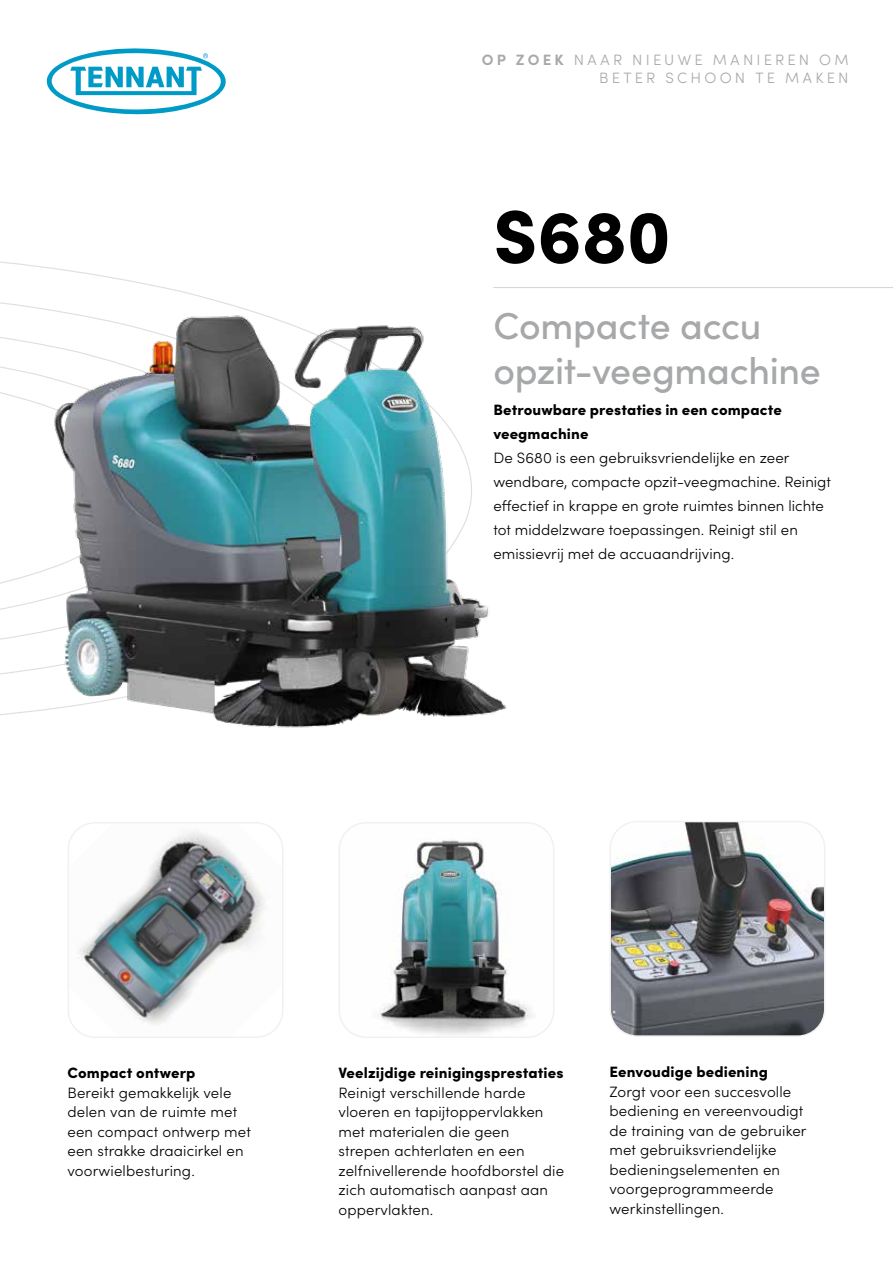
<style>
.page{position:relative;width:893px;height:1263px;background:#fff}
.page>*{position:absolute;margin:0;border:0;box-sizing:border-box;transform-origin:0 0}
.t1{font:900 75px "Sofia Pro";color:#000}
.t2{font:500 37.5px/45px "Sofia Pro";letter-spacing:-.01em;color:#a7a8a9}
.t3{font:300 15px/19.5px "Sofia Pro";letter-spacing:.01em;color:#000}
.t4{font:900 15px/24px "Sofia Pro";letter-spacing:.01em;color:#000}
.t5{font:300 15px/18px "Sofia Pro";letter-spacing:.215em;color:#a7a8a9;text-align:right}
.s1{font-weight:700}
</style>
<div class="page">
<svg style="left:46px;top:48px;width:180px;height:67px"></svg>
<hr style="left:493px;top:287px;width:400px;height:1px;background:#d3d3d4">
<img style="left:0;top:261px;width:507px;height:467px">
<img style="left:68px;top:825px;width:213px;height:210px">
<div style="left:68px;top:822px;width:216px;height:216px;border:2px solid #f1f1f2;border-radius:27px"></div>
<img style="left:341px;top:825px;width:213px;height:210px">
<div style="left:338px;top:822px;width:216px;height:216px;border:2px solid #f1f1f2;border-radius:27px"></div>
<img style="left:612px;top:824px;width:213px;height:210px">
<div style="left:609px;top:821px;width:216px;height:216px;border:2px solid #f1f1f2;border-radius:27px"></div>
<p class="t5" style="left:482px;top:50px;width:368px"><span class="s1">OP ZOEK</span> NAAR NIEUWE MANIEREN OM<br>BETER SCHOON TE MAKEN</p>
<h1 class="t1" style="left:493px;top:178px;width:179px">S680</h1>
<h2 class="t2" style="left:493px;top:301px;width:329px">Compacte accu opzit-veegmachine</h2>
<p class="t4" style="left:493px;top:396px;width:290px">Betrouwbare prestaties in een compacte veegmachine</p>
<p class="t3" style="left:493px;top:445px;width:339px;line-height:24px">De S680 is een gebruiksvriendelijke en zeer wendbare, compacte opzit-veegmachine. Reinigt effectief in krappe en grote ruimtes binnen lichte tot middelzware toepassingen. Reinigt stil en emissievrij met de accuaandrijving.</p>
<p class="t4" style="left:67px;top:1060px;width:129px">Compact ontwerp</p>
<p class="t3" style="left:67px;top:1082px;width:185px">Bereikt gemakkelijk vele delen van de ruimte met een compact ontwerp met een strakke draaicirkel en voorwielbesturing.</p>
<p class="t4" style="left:338px;top:1060px;width:227px">Veelzijdige reinigingsprestaties</p>
<p class="t3" style="left:338px;top:1082px;width:227px">Reinigt verschillende harde vloeren en tapijtoppervlakken met materialen die geen strepen achterlaten en een zelfnivellerende hoofdborstel die zich automatisch aanpast aan oppervlakten.</p>
<p class="t4" style="left:609px;top:1058px;width:160px">Eenvoudige bediening</p>
<p class="t3" style="left:609px;top:1081px;width:199px">Zorgt voor een succesvolle bediening en vereenvoudigt de training van de gebruiker met gebruiksvriendelijke bedieningselementen en voorgeprogrammeerde werkinstellingen.</p>
</div>
